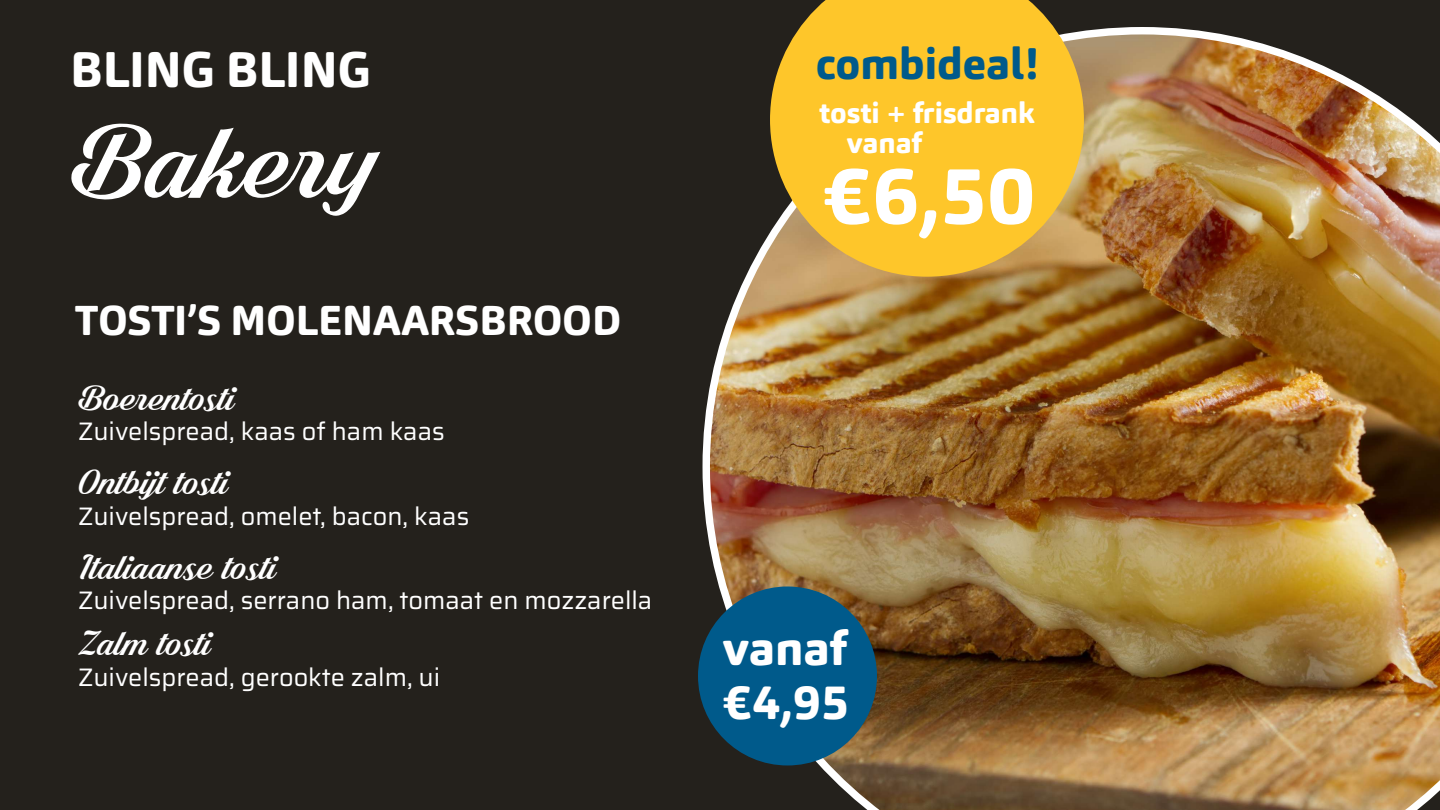
<style>
.page{position:relative;width:1440px;height:810px;background:#24211c}
.page>*{position:absolute;margin:0;border:0;box-sizing:border-box;transform-origin:0 0}
.t1{font:800 80.18px "Carnas";color:#fff}
.t2{font:800 49.35px "Carnas";color:#fff}
.t3{font:800 47.92px/53.9px "Carnas";color:#fff}
.t4{font:800 43.72px "Carnas";color:#005a8b}
.t5{font:800 41.25px "Carnas";color:#fff}
.t6{font:38.4px "Shaded Larch PERSONALUSEONLY";color:#fff}
.t7{font:800 29.1px "Carnas";color:#fff}
.t8{font:25.35px "Saira";color:#fff}
</style>
<div class="page">
<img style="left:703px;top:27px;width:737px;height:783px">
<div style="left:698px;top:587px;width:179px;height:178px;background:#005a8b;border-radius:50%"></div>
<svg style="left:770px;top:0;width:314px;height:277px;fill:#fec62a"></svg>
<svg style="left:71px;top:123px;width:309px;height:93px"></svg>
<h2 class="t2" style="left:70px;top:38px;width:302px">BLING BLING</h2>
<h3 class="t5" style="left:74px;top:294px;width:549px">TOSTI’S MOLENAARSBROOD</h3>
<h3 class="t6" style="left:78px;top:376px;width:158px">Boerentosti</h3>
<p class="t8" style="left:78px;top:412px;width:368px">Zuivelspread, kaas of ham kaas</p>
<h3 class="t6" style="left:78px;top:460px;width:152px">Ontbijt tosti</h3>
<p class="t8" style="left:78px;top:497px;width:393px">Zuivelspread, omelet, bacon, kaas</p>
<h3 class="t6" style="left:78px;top:545px;width:200px">Italiaanse tosti</h3>
<p class="t8" style="left:78px;top:581px;width:576px">Zuivelspread, serrano ham, tomaat en mozzarella</p>
<h3 class="t6" style="left:78px;top:621px;width:135px">Zalm tosti</h3>
<p class="t8" style="left:78px;top:658px;width:364px">Zuivelspread, gerookte zalm, ui</p>
<h3 class="t4" style="left:816px;top:36px;width:224px">combideal!</h3>
<p class="t7" style="left:819px;top:94px;width:217px">tosti + frisdrank</p>
<p class="t7" style="left:847px;top:124px;width:77px">vanaf</p>
<h1 class="t1" style="left:819px;top:144px;width:217px">€6,50</h1>
<h3 class="t3" style="left:720px;top:621px;width:130px">vanaf €4,95</h3>
</div>
